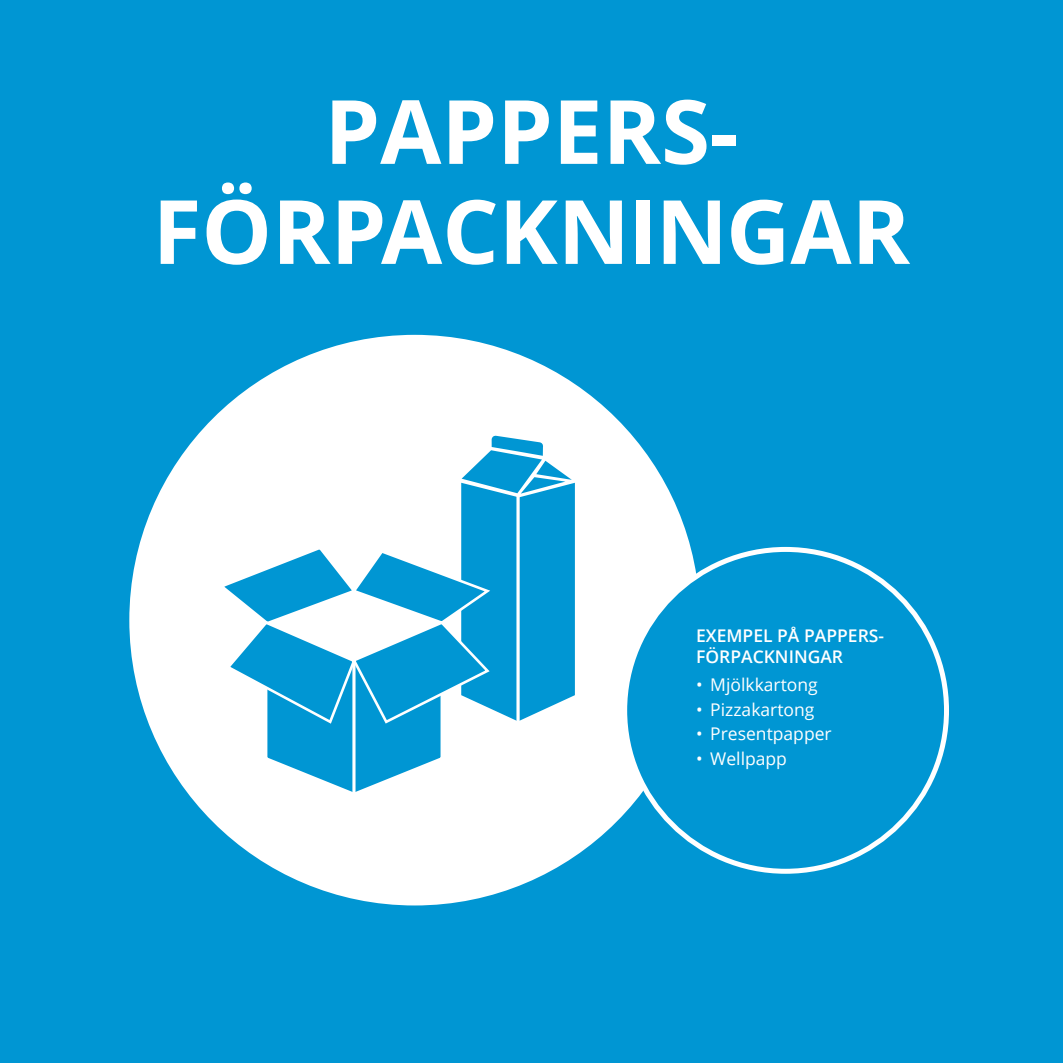
<style>
.page{position:relative;width:1063px;height:1063px;background:#0096d3}
.page>*{position:absolute;margin:0;border:0;box-sizing:border-box;transform-origin:0 0}
.t1{font:700 88.75px/100px "Open Sans";color:#fff;text-align:center}
.t2{font:17.5px "Open Sans";color:#fff}
.t3{font:600 17.5px/21px "Open Sans";color:#fff}
</style>
<div class="page">
<div style="left:129px;top:335px;width:571px;height:570px;background:#fff;border-radius:50%"></div>
<svg style="left:224px;top:435px;width:351px;height:357px"></svg>
<div style="left:625px;top:549px;width:322px;height:322px;background:#0096d3;border-radius:50%"></div>
<h1 class="t1" style="left:153px;top:79px;width:759px">PAPPERS-<br>FÖRPACKNINGAR</h1>
<p class="t3" style="left:696px;top:625px;width:190px">EXEMPEL PÅ PAPPERS-<br>FÖRPACKNINGAR</p>
<p class="t2" style="left:696px;top:673px;width:123px">• Mjölkkartong</p>
<p class="t2" style="left:696px;top:698px;width:120px">• Pizzakartong</p>
<p class="t2" style="left:696px;top:722px;width:137px">• Presentpapper</p>
<p class="t2" style="left:696px;top:747px;width:92px">• Wellpapp</p>
</div>
